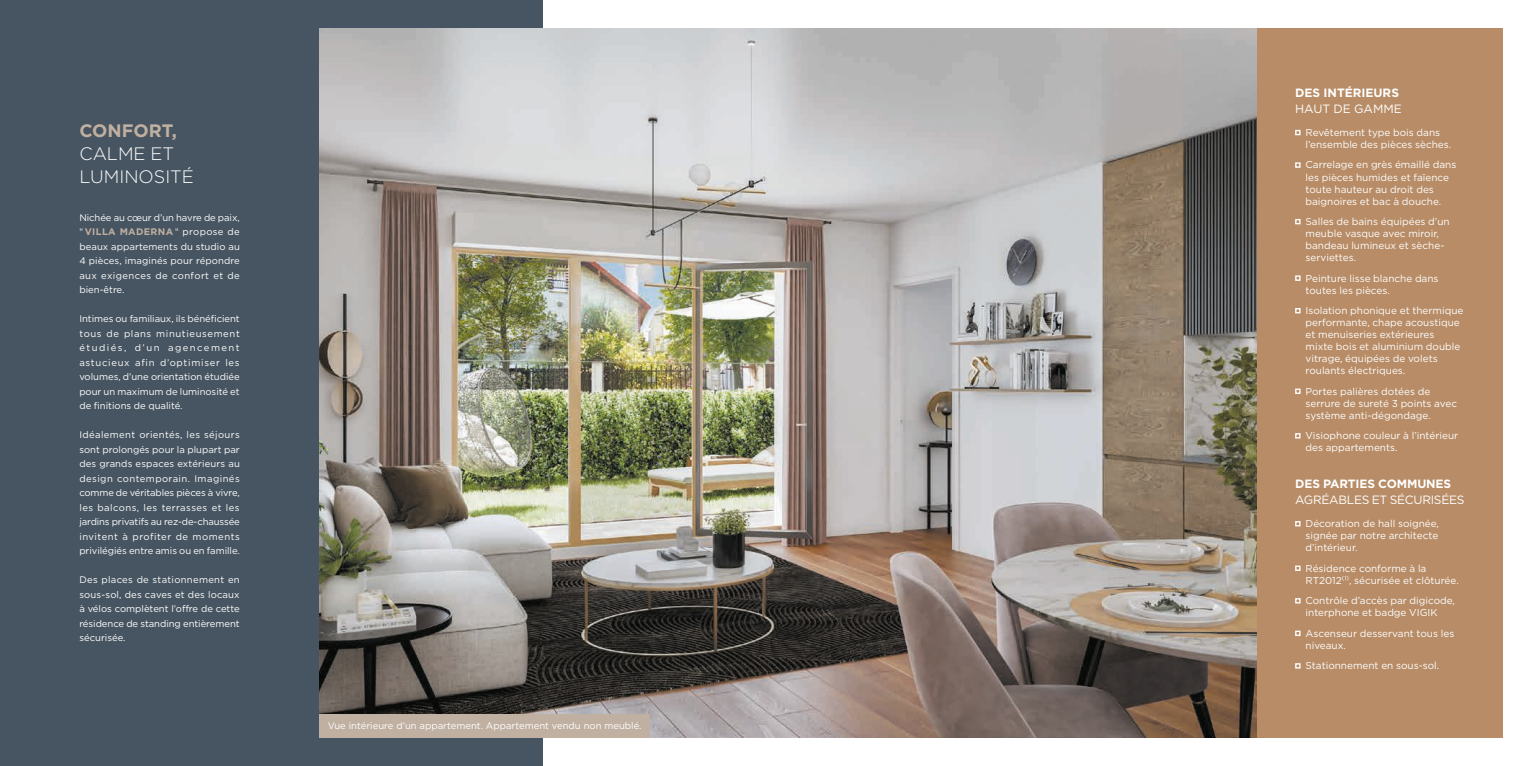
<style>
.page{position:relative;width:1531px;height:766px;background:#fff}
.page>*{position:absolute;margin:0;border:0;box-sizing:border-box;transform-origin:0 0}
.t1{font:300 18px/23px "Gotham";color:#fff}
.t2{font:700 18px "Gotham";color:#c0b0a1}
.t3{font:700 12px "Gotham";letter-spacing:-.01em;color:#fff}
.t4{font:12px "Gotham";letter-spacing:-.02em;color:#fff}
.t5{font:12px "Gotham";color:#fff}
.t6{font:10px/12px "Gotham";color:#fff}
.t7{font:9.5px/14.5px "Gotham";color:#fff;text-align:justify}
.s1{font-family:"Montserrat Alternates"}
.s2{font-weight:700;color:#c0b0a1}
</style>
<div class="page">
<div style="left:0;top:0;width:542px;height:765px;background:#475562"></div>
<img style="left:319px;top:28px;width:938px;height:709px">
<div style="left:1257px;top:28px;width:245px;height:709px;background:#b78c66"></div>
<svg style="left:1295px;top:130px;width:5px;height:5px"></svg>
<svg style="left:1295px;top:162px;width:5px;height:6px"></svg>
<svg style="left:1295px;top:219px;width:5px;height:5px"></svg>
<svg style="left:1295px;top:275px;width:5px;height:6px"></svg>
<svg style="left:1295px;top:308px;width:5px;height:5px"></svg>
<svg style="left:1295px;top:388px;width:5px;height:6px"></svg>
<svg style="left:1295px;top:433px;width:5px;height:5px"></svg>
<svg style="left:1295px;top:521px;width:5px;height:5px"></svg>
<svg style="left:1295px;top:565px;width:5px;height:6px"></svg>
<svg style="left:1295px;top:598px;width:5px;height:5px"></svg>
<svg style="left:1295px;top:630px;width:5px;height:6px"></svg>
<svg style="left:1295px;top:663px;width:5px;height:5px"></svg>
<div style="left:319px;top:713px;width:331px;height:24px;background:#c0b0a1"></div>
<h1 class="t2" style="left:79px;top:119px;width:99px">CONFORT,</h1>
<h1 class="t1" style="left:79px;top:142px;width:116px">CALME ET<br>LUMINOSITÉ</h1>
<p class="t7" style="left:79px;top:210px;width:162px">Nichée au cœur d’un havre de paix, <span class="s1">"</span> <span class="s2">VILLA MADERNA</span> <span class="s1">"</span> propose de beaux appartements du studio au 4 pièces, imaginés pour répondre aux exigences de confort et de bien-être.</p>
<p class="t7" style="left:79px;top:311px;width:162px">Intimes ou familiaux, ils bénéficient tous de plans minutieusement étudiés, d’un agencement astucieux afin d’optimiser les volumes, d’une orientation étudiée pour un maximum de luminosité et de finitions de qualité.</p>
<p class="t7" style="left:79px;top:427px;width:162px">Idéalement orientés, les séjours sont prolongés pour la plupart par des grands espaces extérieurs au design contemporain. Imaginés comme de véritables pièces à vivre, les balcons, les terrasses et les jardins privatifs au rez-de-chaussée invitent à profiter de moments privilégiés entre amis ou en famille.</p>
<p class="t7" style="left:79px;top:572px;width:162px">Des places de stationnement en sous-sol, des caves et des locaux à vélos complètent l’offre de cette résidence de standing entièrement sécurisée.</p>
<p class="t7" style="left:328px;top:718px;width:315px">Vue intérieure d’un appartement. Appartement vendu non meublé.</p>
<p class="t3" style="left:1295px;top:84px;width:105px">DES INTÉRIEURS</p>
<p class="t5" style="left:1295px;top:101px;width:108px">HAUT DE GAMME</p>
<p class="t6" style="left:1305px;top:126px;width:147px">Revêtement type bois dans l’ensemble des pièces sèches.</p>
<p class="t6" style="left:1305px;top:159px;width:152px">Carrelage en grès émaillé dans les pièces humides et faïence toute hauteur au droit des baignoires et bac à douche.</p>
<p class="t6" style="left:1305px;top:215px;width:146px">Salles de bains équipées d’un meuble vasque avec miroir, bandeau lumineux et sèche&shy;serviettes.</p>
<p class="t6" style="left:1305px;top:272px;width:135px">Peinture lisse blanche dans toutes les pièces.</p>
<p class="t6" style="left:1305px;top:304px;width:159px">Isolation phonique et thermique performante, chape acoustique et menuiseries extérieures mixte bois et aluminium double vitrage, équipées de volets roulants électriques.</p>
<p class="t6" style="left:1305px;top:385px;width:153px">Portes palières dotées de serrure de sureté 3 points avec système anti-dégondage.</p>
<p class="t6" style="left:1305px;top:429px;width:154px">Visiophone couleur à l’intérieur des appartements.</p>
<p class="t3" style="left:1295px;top:475px;width:158px">DES PARTIES COMMUNES</p>
<p class="t4" style="left:1295px;top:491px;width:171px">AGRÉABLES ET SÉCURISÉES</p>
<p class="t6" style="left:1305px;top:517px;width:135px;text-align:justify">Décoration de hall soignée, signée par notre architecte d’intérieur.</p>
<p class="t6" style="left:1305px;top:561px;width:155px">Résidence conforme à la<br>RT2012<sup>(1)</sup>, sécurisée et clôturée.</p>
<p class="t6" style="left:1305px;top:594px;width:151px">Contrôle d’accès par digicode, interphone et badge VIGIK</p>
<p class="t6" style="left:1305px;top:626px;width:150px">Ascenseur desservant tous les niveaux.</p>
<p class="t6" style="left:1305px;top:659px;width:135px">Stationnement en sous-sol.</p>
</div>
